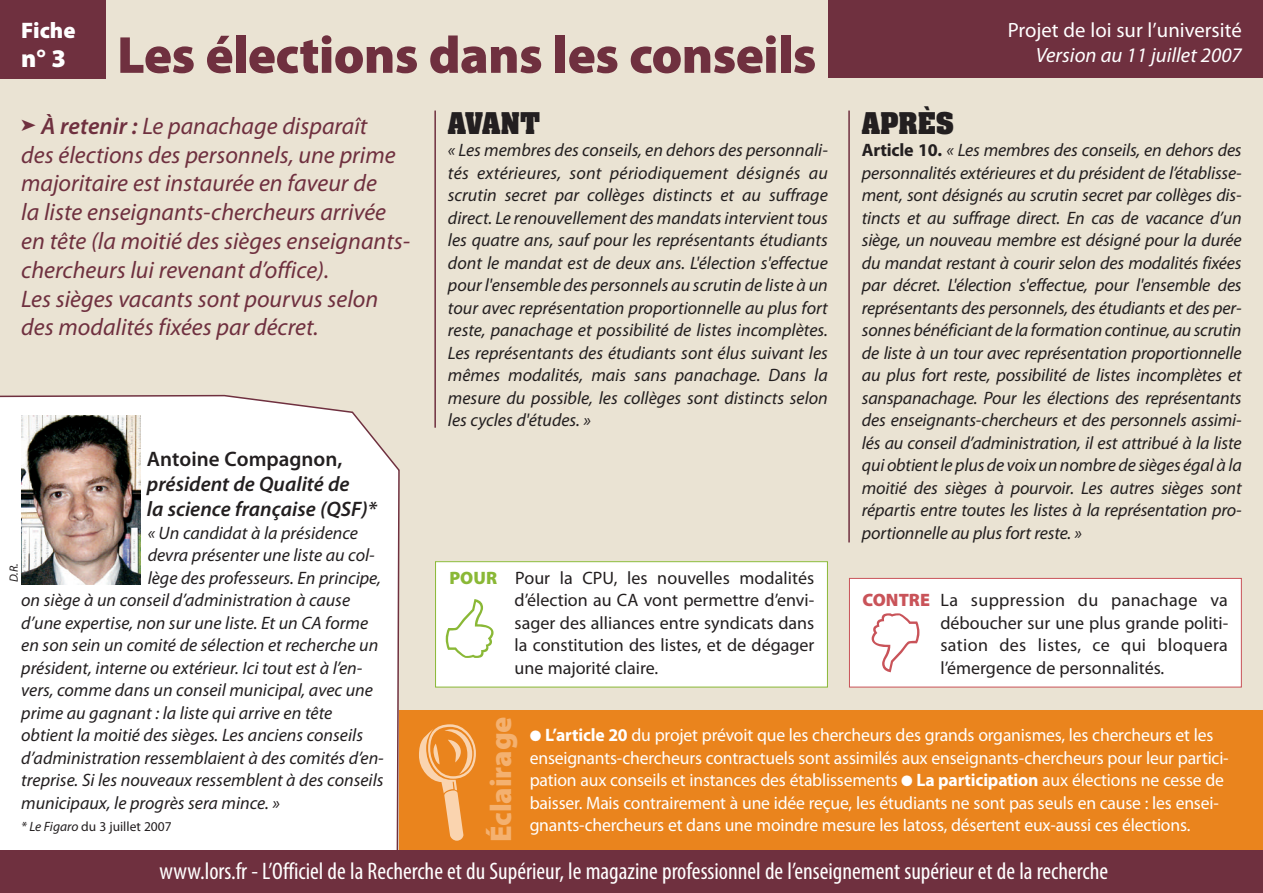
<style>
.page{position:relative;width:1263px;height:893px;background:#eae3d3}
.page>*{position:absolute;margin:0;border:0;box-sizing:border-box;transform-origin:0 0}
.t1{font:900 52.5px "Myriad Pro";letter-spacing:-.01em;color:#6f303f}
.t2{font:900 30px "Myriad Pro";color:#f4b170}
.t3{font:700 25.5px "Aachen Std";color:#231f20}
.t4{font:900 25.5px "Myriad Pro";color:#fff}
.t5{font:italic 24px/28.8px "Myriad Pro";color:#6f303f}
.t6{font:condensed 24px "Myriad Pro";color:#fff}
.t7{font:900 22.5px "Myriad Pro";color:#fff}
.t8{font:italic 600 21px/25.2px "Myriad Pro";color:#231f20}
.t9{font:600 21px "Myriad Pro";color:#231f20}
.t10{font:20.7px "Myriad Pro";color:#fff}
.t11{font:italic 20.7px "Myriad Pro";color:#fff}
.t12{font:italic 18px/22.5px "Myriad Pro";color:#231f20;text-align:justify}
.t13{font:18px/22.5px "Myriad Pro";letter-spacing:-.01em;color:#fff}
.t14{font:18px/22.5px "Myriad Pro";color:#231f20;text-align:justify}
.t15{font:13.5px "Myriad Pro";color:#231f20}
.t16{font:italic 12px "Myriad Pro";color:#231f20}
.s1{font-weight:700;font-style:normal}
.s2{font-weight:600}
.s3{font-style:italic}
.s4{font-weight:900;color:#8ab836}
.s5{font-weight:900;color:#c95359}
.s6{font-weight:700}
</style>
<div class="page">
<div style="left:399px;top:710px;width:864px;height:174px;background:#ea841d"></div>
<div style="left:828px;top:0;width:435px;height:77px;background:#6f303f"></div>
<div style="left:0;top:0;width:106px;height:78px;background:#6f303f"></div>
<div style="left:849px;top:578px;width:392px;height:109px;background:#fff"></div>
<div style="left:849px;top:578px;width:393px;height:109px;border:1px solid #c95359"></div>
<hr style="left:434px;top:111px;width:2px;height:317px;background:#6f303f">
<hr style="left:848px;top:111px;width:2px;height:431px;background:#6f303f">
<div style="left:0;top:395px;width:400px;height:455px;background:#fff"></div>
<div style="left:0;top:850px;width:1263px;height:43px;background:#6f303f"></div>
<img style="left:22px;top:415px;width:118px;height:170px">
<div style="left:435px;top:562px;width:392px;height:125px;background:#fff"></div>
<div style="left:435px;top:561px;width:393px;height:126px;border:1px solid #8ab836"></div>
<p class="t7" style="left:21px;top:22px;width:56px">Fiche</p>
<h3 class="t4" style="left:21px;top:49px;width:46px">n° 3</h3>
<h1 class="t1" style="left:117px;top:35px;width:701px">Les élections dans les conseils</h1>
<p class="t10" style="left:1008px;top:22px;width:235px">Projet de loi sur l’université</p>
<p class="t11" style="left:1036px;top:47px;width:208px">Version au 11 juillet 2007</p>
<h3 class="t3" style="left:862px;top:110px;width:94px">APRÈS</h3>
<p class="t12" style="left:862px;top:140px;width:381px"><span class="s1">Article 10.</span> « Les membres des conseils, en dehors des personnalités extérieures et du président de l’établisse&shy;ment, sont désignés au scrutin secret par collèges dis&shy;tincts et au suffrage direct. En cas de vacance d’un siège, un nouveau membre est désigné pour la durée du mandat restant à courir selon des modalités fixées par décret. L'élection s'effectue, pour l'ensemble des représentants des personnels, des étudiants et des per&shy;sonnes bénéficiant de la formation continue, au scrutin de liste à un tour avec représentation proportionnelle au plus fort reste, possibilité de listes incomplètes et sanspanachage. Pour les élections des représentants des enseignants-chercheurs et des personnels assimi&shy;lés au conseil d’administration, il est attribué à la liste qui obtient le plus de voix un nombre de sièges égal à la moitié des sièges à pourvoir. Les autres sièges sont répartis entre toutes les listes à la représentation pro&shy;portionnelle au plus fort reste. »</p>
<h3 class="t3" style="left:448px;top:110px;width:93px">AVANT</h3>
<p class="t12" style="left:448px;top:140px;width:382px">« Les membres des conseils, en dehors des personnali&shy;tés extérieures, sont périodiquement désignés au scrutin secret par collèges distincts et au suffrage direct. Le renouvellement des mandats intervient tous les quatre ans, sauf pour les représentants étudiants dont le mandat est de deux ans. L'élection s'effectue pour l'ensemble des personnels au scrutin de liste à un tour avec représentation proportionnelle au plus fort reste, panachage et possibilité de listes incomplètes.<br>Les représentants des étudiants sont élus suivant les mêmes modalités, mais sans panachage. Dans la mesure du possible, les collèges sont distincts selon les cycles d'études. »</p>
<p class="t5" style="left:21px;top:113px;width:390px">➤ <span class="s2">À retenir :</span> Le panachage disparaît<br>des élections des personnels, une prime majoritaire est instaurée en faveur de<br>la liste enseignants-chercheurs arrivée en tête (la moitié des sièges enseignants&shy;chercheurs lui revenant d’office).<br>Les sièges vacants sont pourvus selon des modalités fixées par décret.</p>
<p class="t9" style="left:147px;top:451px;width:197px">Antoine Compagnon,</p>
<p class="t8" style="left:147px;top:473px;width:231px">président de Qualité de<br>la science française (QSF)*</p>
<p class="t12" style="left:148px;top:523px;width:212px">« Un candidat à la présidence</p>
<p class="t12" style="left:148px;top:545px;width:229px">devra présenter une liste au col-</p>
<p class="t12" style="left:148px;top:568px;width:235px">lège des professeurs. En principe,</p>
<p class="t12" style="left:21px;top:590px;width:330px">on siège à un conseil d’administration à cause</p>
<p class="t12" style="left:21px;top:613px;width:348px">d’une expertise, non sur une liste. Et un CA forme</p>
<p class="t12" style="left:21px;top:635px;width:359px">en son sein un comité de sélection et recherche un</p>
<p class="t12" style="left:21px;top:658px;width:343px">président, interne ou extérieur. Ici tout est à l’en-</p>
<p class="t12" style="left:21px;top:680px;width:353px">vers, comme dans un conseil municipal, avec une</p>
<p class="t12" style="left:21px;top:703px;width:313px">prime au gagnant : la liste qui arrive en tête</p>
<p class="t12" style="left:21px;top:725px;width:343px">obtient la moitié des sièges. Les anciens conseils</p>
<p class="t12" style="left:21px;top:748px;width:364px">d’administration ressemblaient à des comités d’en-</p>
<p class="t12" style="left:21px;top:770px;width:364px">treprise. Si les nouveaux ressemblent à des conseils</p>
<p class="t12" style="left:21px;top:793px;width:260px">municipaux, le progrès sera mince. »</p>
<p class="t15" style="left:21px;top:822px;width:152px"><span class="s3">* Le Figaro</span> du 3 juillet 2007</p>
<p class="t16" style="left:9px;top:582px;width:20px;rotate:-90deg">D.R.</p>
<p class="t14" style="left:514px;top:568px;width:301px;text-indent:-65px"><span class="s4">POUR</span> Pour la CPU, les nouvelles modalités d’élection au CA vont permettre d’envi&shy;sager des alliances entre syndicats dans la constitution des listes, et de dégager une majorité claire.</p>
<p class="t14" style="left:940px;top:590px;width:289px;text-indent:-78px"><span class="s5">CONTRE</span> La suppression du panachage va déboucher sur une plus grande politi&shy;sation des listes, ce qui bloquera l’émergence de personnalités.</p>
<h2 class="t2" style="left:490px;top:842px;width:128px;rotate:-90deg">Éclairage</h2>
<p class="t13" style="left:530px;top:725px;width:700px">● <span class="s6">L’article 20</span> du projet prévoit que les chercheurs des grands organismes, les chercheurs et les enseignants-chercheurs contractuels sont assimilés aux enseignants-chercheurs pour leur partici&shy;pation aux conseils et instances des établissements ● <span class="s6">La participation</span> aux élections ne cesse de baisser. Mais contrairement à une idée reçue, les étudiants ne sont pas seuls en cause : les ensei&shy;gnants-chercheurs et dans une moindre mesure les Iatoss, désertent eux-aussi ces élections.</p>
<h3 class="t6" style="left:159px;top:863px;width:950px">www.lors.fr - L’Officiel de la Recherche et du Supérieur, le magazine professionnel de l’enseignement supérieur et de la recherche</h3>
</div>
